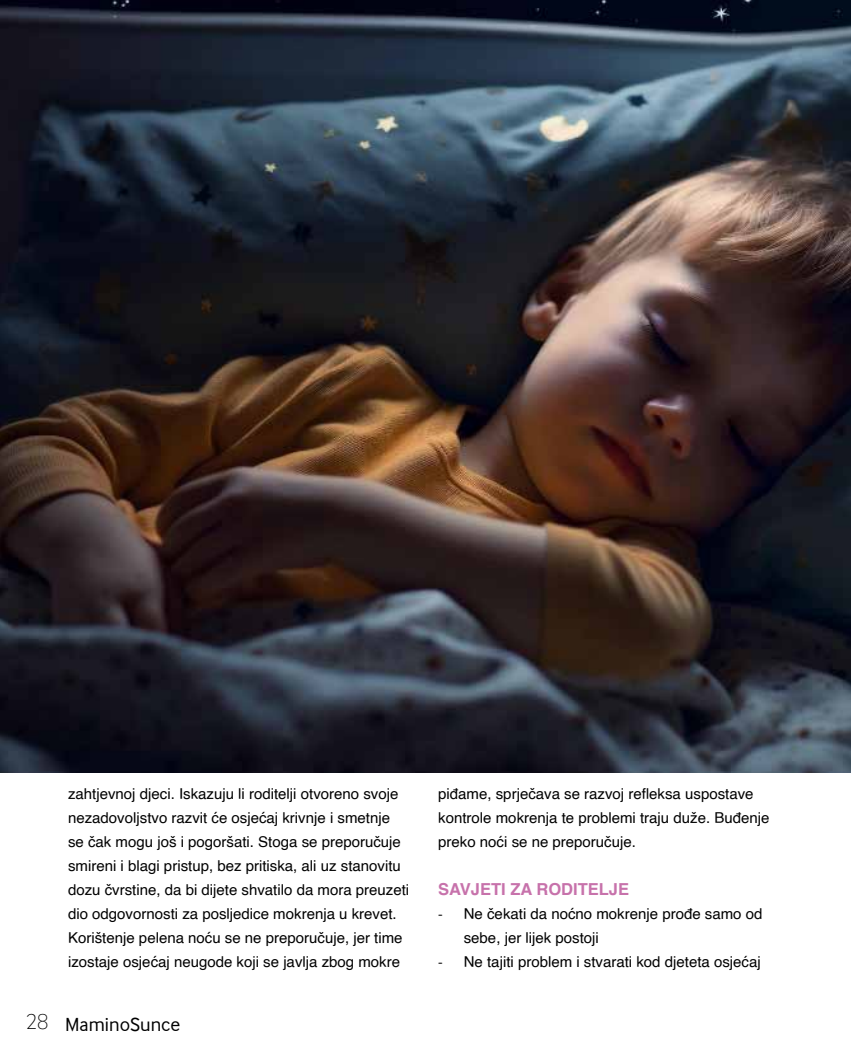
<style>
.page{position:relative;width:851px;height:1051px;background:#fff}
.page>*{position:absolute;margin:0;border:0;box-sizing:border-box;transform-origin:0 0}
.t1{font:19.5px "Inter Face Da Ma";color:#000}
.t2{font:700 16.5px "Helvetica";color:#c772ab}
.t3{font:15px/24px "Helvetica";color:#000}
.s1{font-family:"Calibri"}
.s2{font-family:"Inter Face Da Ma Th";font-size:22.5px}
</style>
<div class="page">
<img style="left:0;top:0;width:850px;height:772px">
<p class="t3" style="left:68px;top:781px;width:342px">zahtjevnoj djeci. Iskazuju li roditelji otvoreno svoje nezadovoljstvo razvit će osjećaj krivnje i smetnje se čak mogu još i pogoršati. Stoga se preporučuje smireni i blagi pristup, bez pritiska, ali uz stanovitu dozu čvrstine, da bi dijete shvatilo da mora preuzeti dio odgovornosti za posljedice mokrenja u krevet.<br>Korištenje pelena noću se ne preporučuje, jer time izostaje osjećaj neugode koji se javlja zbog mokre</p>
<p class="t3" style="left:438px;top:781px;width:332px">piđame, sprječava se razvoj refleksa uspostave kontrole mokrenja te problemi traju duže. Buđenje preko noći se ne preporučuje.</p>
<p class="t2" style="left:438px;top:875px;width:192px">SAVJETI ZA RODITELJE</p>
<p class="t3" style="left:463px;top:901px;width:300px;text-indent:-26px"><span class="s1">-</span> Ne čekati da noćno mokrenje prođe samo od sebe, jer lijek postoji</p>
<p class="t3" style="left:438px;top:949px;width:324px"><span class="s1">-</span> Ne tajiti problem i stvarati kod djeteta osjećaj</p>
<h1 class="t1" style="left:26px;top:1013px;width:156px"><span class="s2">28</span> MaminoSunce</h1>
</div>
